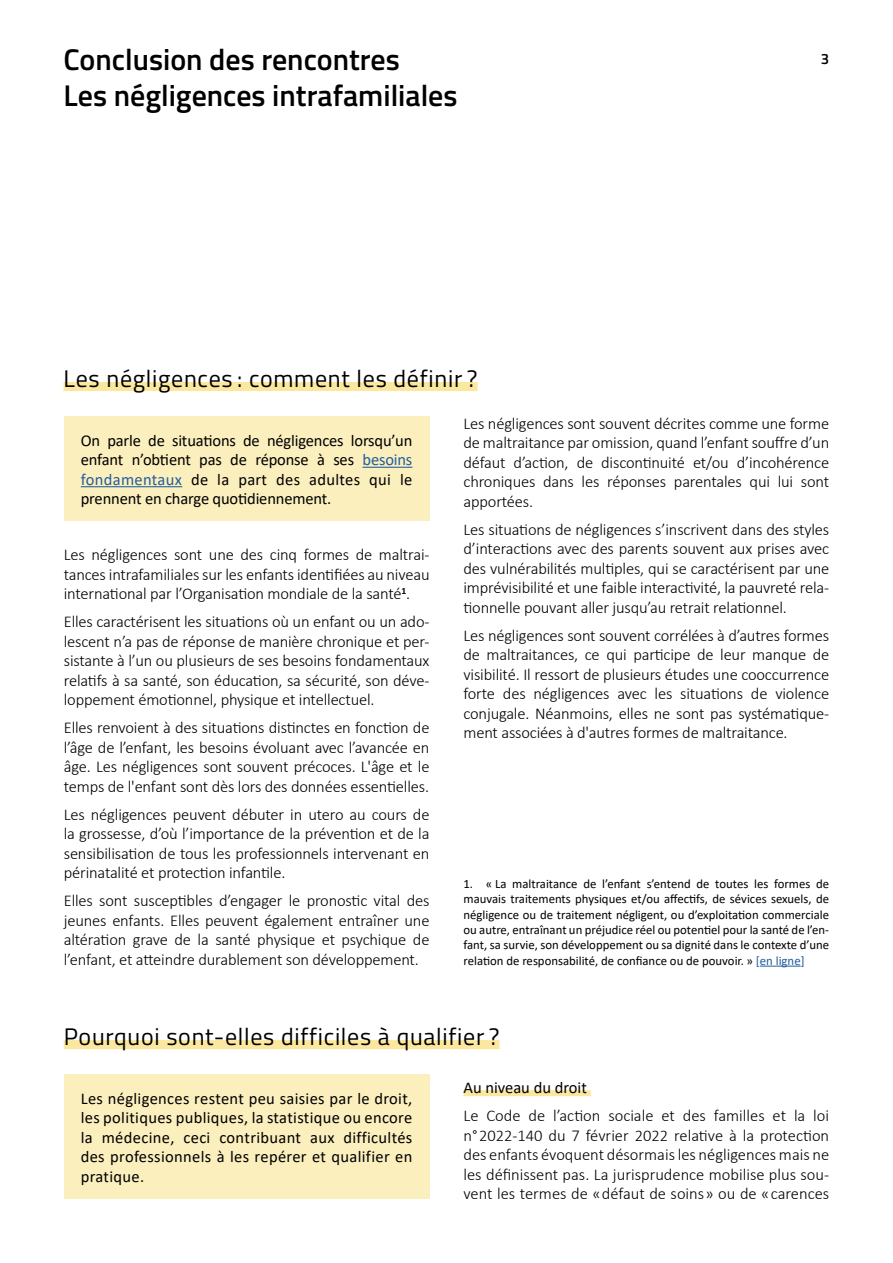
<style>
.page{position:relative;width:893px;height:1263px;background:#fff}
.page>*{position:absolute;margin:0;border:0;box-sizing:border-box;transform-origin:0 0}
.t1{font:600 30px/36px "Titillium Web";color:#000}
.t2{font:24px "Titillium Web";letter-spacing:.03em;color:#000}
.t3{font:300 16.5px/19.5px "Calibri";letter-spacing:-.01em;color:#000;text-align:justify}
.t4{font:16.5px/19.6px "Calibri";letter-spacing:.02em;color:#000;text-align:justify}
.t5{font:16.5px "Calibri";color:#000}
.t6{font:600 15px "Titillium Web";color:#000}
.t7{font:12.75px/15.3px "Calibri";color:#000;text-align:justify}
.s1{color:#215e9e}
</style>
<div class="page">
<div style="left:64px;top:416px;width:365px;height:105px;background:#fcefbe"></div>
<hr style="left:362px;top:467px;width:50px;height:1px;background:#215e9e">
<hr style="left:81px;top:486px;width:101px;height:1px;background:#215e9e">
<div style="left:64px;top:382px;width:413px;height:9px;background:#fbe79d"></div>
<hr style="left:760px;top:966px;width:41px;height:1px;background:#215e9e">
<div style="left:64px;top:1074px;width:365px;height:125px;background:#fcefbe"></div>
<div style="left:463px;top:1090px;width:128px;height:6px;background:#fbe79d"></div>
<div style="left:64px;top:1040px;width:435px;height:9px;background:#fbe79d"></div>
<h1 class="t1" style="left:64px;top:44px;width:396px">Conclusion des rencontres<br>Les négligences intrafamiliales</h1>
<h2 class="t2" style="left:64px;top:369px;width:415px">Les négligences : comment les définir ?</h2>
<p class="t6" style="left:821px;top:53px;width:10px">3</p>
<p class="t4" style="left:81px;top:430px;width:333px">On parle de situations de négligences lorsqu’un enfant n’obtient pas de réponse à ses <span class="s1">besoins fondamentaux</span> de la part des adultes qui le prennent en charge quotidiennement.</p>
<p class="t3" style="left:64px;top:545px;width:367px">Les négligences sont une des cinq formes de maltrai&shy;tances intrafamiliales sur les enfants identifiées au niveau international par l’Organisation mondiale de la santé<sup>1</sup>.</p>
<p class="t3" style="left:64px;top:612px;width:367px">Elles caractérisent les situations où un enfant ou un ado&shy;lescent n’a pas de réponse de manière chronique et per&shy;sistante à l’un ou plusieurs de ses besoins fondamentaux relatifs à sa santé, son éducation, sa sécurité, son déve&shy;loppement émotionnel, physique et intellectuel.</p>
<p class="t3" style="left:64px;top:718px;width:367px">Elles renvoient à des situations distinctes en fonction de l’âge de l’enfant, les besoins évoluant avec l’avancée en âge. Les négligences sont souvent précoces. L'âge et le temps de l'enfant sont dès lors des données essentielles.</p>
<p class="t3" style="left:64px;top:804px;width:367px">Les négligences peuvent débuter in utero au cours de la grossesse, d’où l’importance de la prévention et de la sensibilisation de tous les professionnels intervenant en périnatalité et protection infantile.</p>
<p class="t3" style="left:64px;top:891px;width:367px">Elles sont susceptibles d’engager le pronostic vital des jeunes enfants. Elles peuvent également entraîner une altération grave de la santé physique et psychique de l’enfant, et atteindre durablement son développement.</p>
<p class="t3" style="left:463px;top:414px;width:367px">Les négligences sont souvent décrites comme une forme de maltraitance par omission, quand l’enfant souffre d’un défaut d’action, de discontinuité et/ou d’incohérence chroniques dans les réponses parentales qui lui sont apportées.</p>
<p class="t3" style="left:463px;top:519px;width:367px">Les situations de négligences s’inscrivent dans des styles d’interactions avec des parents souvent aux prises avec des vulnérabilités multiples, qui se caractérisent par une imprévisibilité et une faible interactivité, la pauvreté rela&shy;tionnelle pouvant aller jusqu’au retrait relationnel.</p>
<p class="t3" style="left:463px;top:625px;width:367px">Les négligences sont souvent corrélées à d’autres formes de maltraitances, ce qui participe de leur manque de visibilité. Il ressort de plusieurs études une cooccurrence forte des négligences avec les situations de violence conjugale. Néanmoins, elles ne sont pas systématique&shy;ment associées à d'autres formes de maltraitance.</p>
<p class="t7" style="left:463px;top:876px;width:367px">1. « La maltraitance de l’enfant s’entend de toutes les formes de mauvais traitements physiques et/ou affectifs, de sévices sexuels, de négligence ou de traitement négligent, ou d’exploitation commerciale ou autre, entraînant un préjudice réel ou potentiel pour la santé de l’en&shy;fant, sa survie, son développement ou sa dignité dans le contexte d’une relation de responsabilité, de confiance ou de pouvoir. » <span class="s1">[en ligne]</span></p>
<h2 class="t2" style="left:64px;top:1027px;width:437px">Pourquoi sont-elles difficiles à qualifier ?</h2>
<p class="t4" style="left:81px;top:1088px;width:333px">Les négligences restent peu saisies par le droit, les politiques publiques, la statistique ou encore la médecine, ceci contribuant aux difficultés des professionnels à les repérer et qualifier en pratique .</p>
<p class="t5" style="left:463px;top:1076px;width:125px">Au niveau du droit</p>
<p class="t3" style="left:463px;top:1106px;width:367px">Le Code de l’action sociale et des familles et la loi n° 2022-140 du 7 février 2022 relative à la protection des enfants évoquent désormais les négligences mais ne les définissent pas. La jurisprudence mobilise plus sou&shy;vent les termes de « défaut de soins » ou de « carences</p>
</div>
